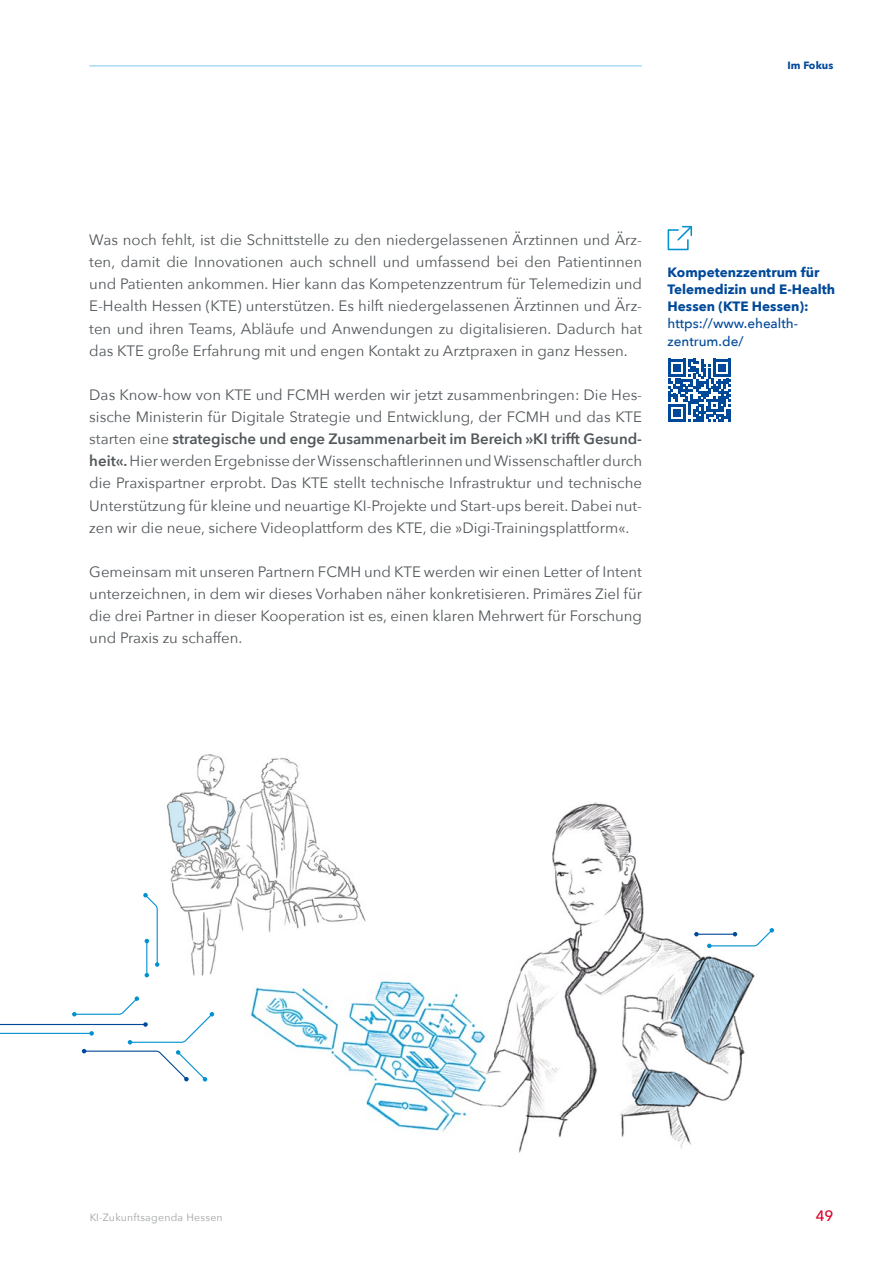
<style>
.page{position:relative;width:893px;height:1263px;background:#fff}
.page>*{position:absolute;margin:0;border:0;box-sizing:border-box;transform-origin:0 0}
.t1{font:15px/22.2px "Avenir Next";color:#52575a;text-align:justify}
.t2{font:500 15px "Avenir Next";color:#dd0029}
.t3{font:700 13.5px/17.2px "Avenir Next";color:#004999}
.t4{font:500 13.5px/17.2px "Avenir Next";color:#004999}
.t5{font:10.5px "Avenir Next";letter-spacing:.025em;color:#a0a3a4}
.t6{font:700 10.5px "Avenir Next";letter-spacing:.01em;color:#004999}
.s1{font-weight:600}
</style>
<div class="page">
<img style="left:250px;top:802px;width:505px;height:351px">
<svg style="left:632px;top:957px;width:120px;height:149px"></svg>
<hr style="left:90px;top:66px;width:552px;height:1px;background:#79caf0">
<img style="left:144px;top:754px;width:230px;height:232px">
<svg style="left:167px;top:801px;width:68px;height:57px"></svg>
<hr style="left:146px;top:941px;width:1px;height:34px;background:#0091d1">
<svg style="left:145px;top:973px;width:4px;height:4px"></svg>
<svg style="left:143px;top:893px;width:16px;height:74px"></svg>
<svg style="left:0;top:996px;width:214px;height:85px"></svg>
<svg style="left:667px;top:225px;width:26px;height:26px"></svg>
<svg style="left:668px;top:359px;width:63px;height:63px"></svg>
<hr style="left:696px;top:934px;width:39px;height:1px;background:#004999">
<svg style="left:694px;top:932px;width:5px;height:4px"></svg>
<svg style="left:707px;top:928px;width:67px;height:20px"></svg>
<h2 class="t6" style="left:787px;top:56px;width:48px">Im Fokus</h2>
<p class="t1" style="left:89px;top:228px;width:554px">Was noch fehlt, ist die Schnittstelle zu den niedergelassenen Ärztinnen und Ärz&shy;ten, damit die Innovationen auch schnell und umfassend bei den Patientinnen und Patienten ankommen. Hier kann das Kompetenzzentrum für Telemedizin und E-Health Hessen (KTE) unterstützen. Es hilft niedergelassenen Ärztinnen und Ärz&shy;ten und ihren Teams, Abläufe und Anwendungen zu digitalisieren. Dadurch hat das KTE große Erfahrung mit und engen Kontakt zu Arztpraxen in ganz Hessen.</p>
<p class="t1" style="left:89px;top:383px;width:554px">Das Know-how von KTE und FCMH werden wir jetzt zusammenbringen: Die Hes&shy;sische Ministerin für Digitale Strategie und Entwicklung, der FCMH und das KTE starten eine <span class="s1">strategische und enge Zusammenarbeit im Bereich »KI trifft Gesund&shy;heit«.</span> Hier werden Ergebnisse der Wissenschaftlerinnen und Wissenschaftler durch die Praxispartner erprobt. Das KTE stellt technische Infrastruktur und technische Unterstützung für kleine und neuartige KI-Projekte und Start-ups bereit. Dabei nut&shy;zen wir die neue, sichere Videoplattform des KTE, die »Digi-Trainingsplattform«.</p>
<p class="t1" style="left:89px;top:560px;width:554px">Gemeinsam mit unseren Partnern FCMH und KTE werden wir einen Letter of Intent unterzeichnen, in dem wir dieses Vorhaben näher konkretisieren. Primäres Ziel für die drei Partner in dieser Kooperation ist es, einen klaren Mehrwert für Forschung und Praxis zu schaffen.</p>
<p class="t3" style="left:668px;top:263px;width:169px">Kompetenzzentrum für<br>Telemedizin und E-Health<br>Hessen (KTE Hessen):</p>
<p class="t4" style="left:668px;top:314px;width:132px">https://www.ehealth&shy;zentrum.de/</p>
<p class="t5" style="left:89px;top:1208px;width:135px">KI-Zukunftsagenda Hessen</p>
<p class="t2" style="left:816px;top:1203px;width:19px">49</p>
</div>
